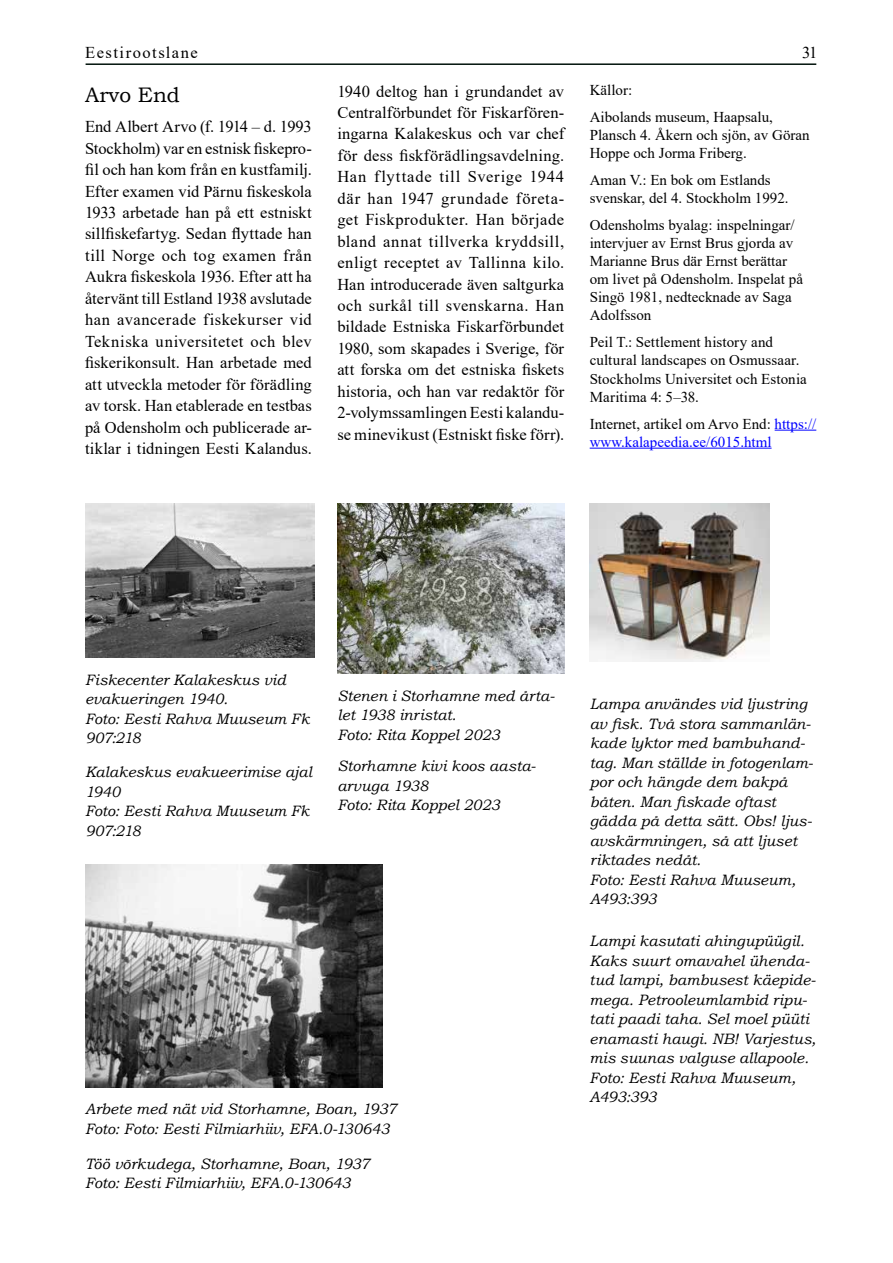
<style>
.page{position:relative;width:893px;height:1263px;background:#fff}
.page>*{position:absolute;margin:0;border:0;box-sizing:border-box;transform-origin:0 0}
.t1{font:21px "Bookman Old Style";color:#000}
.t2{font:16.5px/21.5px "Times New Roman";letter-spacing:.01em;color:#000;text-align:justify}
.t3{font:16.5px "Times New Roman";letter-spacing:.09em;color:#000}
.t4{font:italic 15px/19.5px "Bookman Old Style";color:#000}
.t5{font:15px/18px "Times New Roman";color:#000}
.t6{font:15px/18px "Times New Roman";color:#00f}
.s1{color:#000}
</style>
<div class="page">
<hr style="left:86px;top:63px;width:730px;height:2px;background:#00120b">
<hr style="left:775px;top:430px;width:41px;height:1px;background:#00f">
<hr style="left:590px;top:448px;width:182px;height:1px;background:#00f">
<img style="left:85px;top:503px;width:229px;height:154px">
<img style="left:337px;top:503px;width:227px;height:171px">
<img style="left:590px;top:503px;width:179px;height:158px">
<img style="left:85px;top:864px;width:298px;height:223px">
<p class="t3" style="left:85px;top:41px;width:114px">Eestirootslane</p>
<p class="t2" style="left:802px;top:42px;width:17px">31</p>
<p class="t1" style="left:85px;top:81px;width:96px">Arvo End</p>
<p class="t2" style="left:85px;top:115px;width:228px">End Albert Arvo (f. 1914 – d. 1993<br>Stockholm) var en estnisk fiskepro&shy;fil och han kom från en kustfamilj.<br>Efter examen vid Pärnu fiskeskola 1933 arbetade han på ett estniskt sillfiskefartyg. Sedan flyttade han till Norge och tog examen från Aukra fiskeskola 1936. Efter att ha återvänt till Estland 1938 avslutade han avancerade fiskekurser vid Tekniska universitetet och blev fiskerikonsult. Han arbetade med att utveckla metoder för förädling av torsk. Han etablerade en testbas på Odensholm och publicerade ar&shy;tiklar i tidningen Eesti Kalandus.</p>
<p class="t2" style="left:337px;top:80px;width:228px">1940 deltog han i grundandet av Centralförbundet för Fiskarfören&shy;ingarna Kalakeskus och var chef för dess fiskförädlingsavdelning.<br>Han flyttade till Sverige 1944 där han 1947 grundade företa&shy;get Fiskprodukter. Han började bland annat tillverka kryddsill, enligt receptet av Tallinna kilo.<br>Han introducerade även saltgurka och surkål till svenskarna. Han bildade Estniska Fiskarförbundet 1980, som skapades i Sverige, för att forska om det estniska fiskets historia, och han var redaktör för 2-volymssamlingen Eesti kalandu&shy;se minevikust (Estniskt fiske förr).</p>
<p class="t5" style="left:590px;top:76px;width:185px;line-height:27px">Källor:<br>Aibolands museum, Haapsalu,</p>
<p class="t5" style="left:590px;top:126px;width:221px">Plansch 4. Åkern och sjön, av Göran<br>Hoppe och Jorma Friberg.</p>
<p class="t5" style="left:590px;top:171px;width:200px">Aman V.: En bok om Estlands svenskar, del 4. Stockholm 1992.</p>
<p class="t5" style="left:590px;top:216px;width:215px">Odensholms byalag: inspelningar/ intervjuer av Ernst Brus gjorda av<br>Marianne Brus där Ernst berättar om livet på Odensholm. Inspelat på<br>Singö 1981, nedtecknade av Saga<br>Adolfsson</p>
<p class="t5" style="left:590px;top:333px;width:219px">Peil T.: Settlement history and cultural landscapes on Osmussaar.<br>Stockholms Universitet och Estonia<br>Maritima 4: 5–38.</p>
<p class="t6" style="left:590px;top:414px;width:228px"><span class="s1">Internet, artikel om Arvo End:</span> https:// www.kalapeedia.ee/6015.html</p>
<p class="t4" style="left:85px;top:670px;width:226px">Fiskecenter Kalakeskus vid evakueringen 1940.<br>Foto: Eesti Rahva Muuseum Fk<br>907:218</p>
<p class="t4" style="left:337px;top:686px;width:219px">Stenen i Storhamne med årta&shy;let 1938 inristat.<br>Foto: Rita Koppel 2023</p>
<p class="t4" style="left:590px;top:694px;width:225px">Lampa användes vid ljustring av fisk. Två stora sammanlän&shy;kade lyktor med bambuhand&shy;tag. Man ställde in fotogenlam&shy;por och hängde dem bakpå båten. Man fiskade oftast gädda på detta sätt. Obs! ljus&shy;avskärmningen, så att ljuset riktades nedåt.<br>Foto: Eesti Rahva Muuseum,<br>A493:393</p>
<p class="t4" style="left:85px;top:762px;width:228px">Kalakeskus evakueerimise ajal<br>1940<br>Foto: Eesti Rahva Muuseum Fk<br>907:218</p>
<p class="t4" style="left:337px;top:756px;width:200px">Storhamne kivi koos aasta&shy;arvuga 1938<br>Foto: Rita Koppel 2023</p>
<p class="t4" style="left:85px;top:1099px;width:313px">Arbete med nät vid Storhamne, Boan, 1937<br>Foto: Foto: Eesti Filmiarhiiv, EFA.0-130643</p>
<p class="t4" style="left:85px;top:1153px;width:286px">Töö võrkudega, Storhamne, Boan, 1937<br>Foto: Eesti Filmiarhiiv, EFA.0-130643</p>
<p class="t4" style="left:590px;top:931px;width:228px">Lampi kasutati ahingupüügil.<br>Kaks suurt omavahel ühenda&shy;tud lampi, bambusest käepide&shy;mega. Petrooleumlambid ripu&shy;tati paadi taha. Sel moel püüti enamasti haugi. NB! Varjestus, mis suunas valguse allapoole.<br>Foto: Eesti Rahva Muuseum,<br>A493:393</p>
</div>
